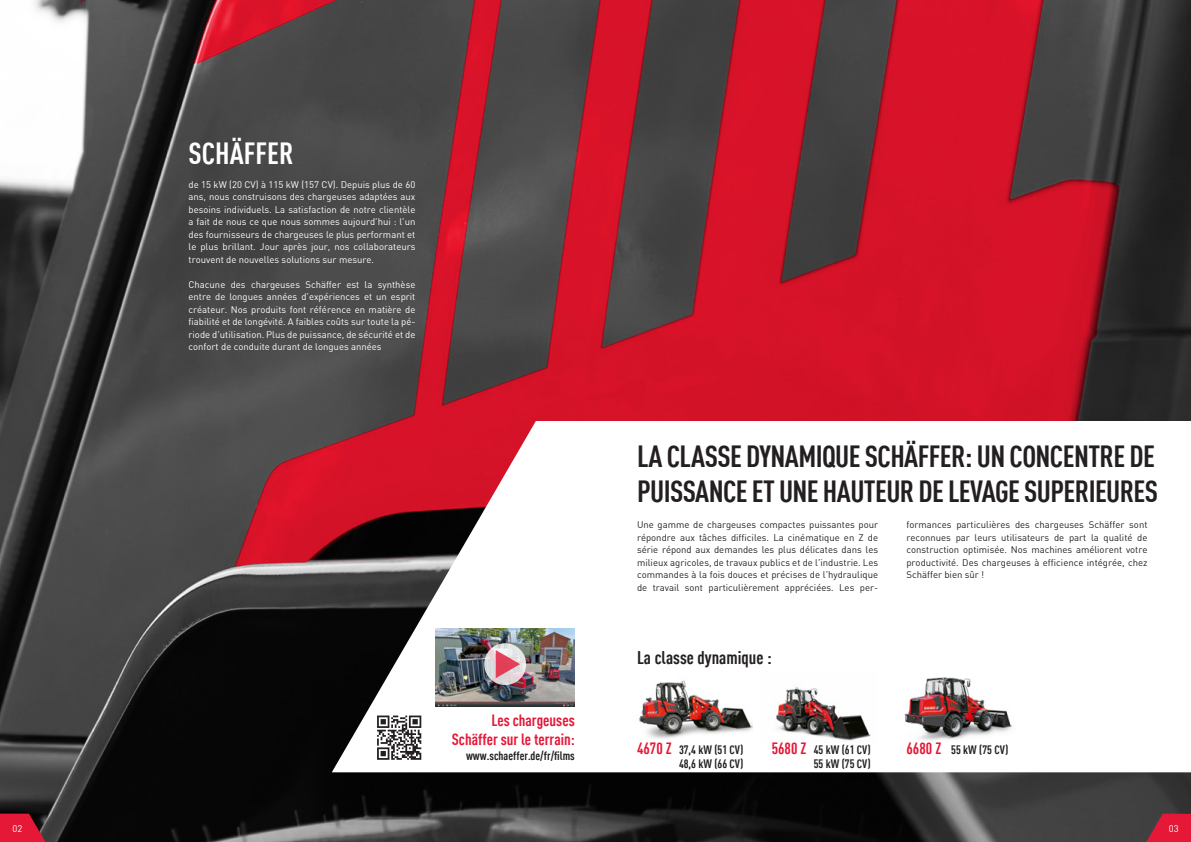
<style>
.page{position:relative;width:1191px;height:842px;background:#fff}
.page>*{position:absolute;margin:0;border:0;box-sizing:border-box;transform-origin:0 0}
.t1{font:700 condensed 30px/34.5px "DIN Offc Pro";letter-spacing:-.02em;color:#231f20}
.t2{font:700 condensed 30px "DIN Offc Pro";color:#fff}
.t3{font:700 condensed 18px "DIN Offc Pro";color:#231f20}
.t4{font:700 condensed 16px/19.2px "DIN Offc Pro";color:#e51837;text-align:right}
.t5{font:700 condensed 12px "DIN Offc Pro";color:#231f20}
.t6{font:9.5px/12.5px "DIN Offc Pro";color:#fff;text-align:justify}
.t7{font:9.5px/12.5px "DIN Offc Pro";color:#231f20;text-align:justify}
.s1{font-size:16px;color:#e51837}
</style>
<div class="page">
<img style="left:0;top:0;width:1191px;height:842px">
<svg style="left:1146px;top:814px;width:45px;height:28px"></svg>
<svg style="left:0;top:814px;width:45px;height:28px"></svg>
<svg style="left:332px;top:421px;width:859px;height:351px"></svg>
<img style="left:904px;top:673px;width:111px;height:70px">
<img style="left:634px;top:664px;width:118px;height:78px">
<img style="left:761px;top:670px;width:115px;height:75px">
<svg style="left:375px;top:714px;width:48px;height:47px"></svg>
<svg style="left:377px;top:715px;width:44px;height:45px"></svg>
<img style="left:435px;top:628px;width:140px;height:78px">
<svg style="left:484px;top:643px;width:42px;height:42px"></svg>
<svg style="left:496px;top:650px;width:24px;height:28px"></svg>
<h1 class="t2" style="left:189px;top:131px;width:106px">SCHÄFFER</h1>
<p class="t6" style="left:189px;top:177px;width:228px">de 15 kW (20 CV) à 115 kW (157 CV). Depuis plus de 60 ans, nous construisons des chargeuses adaptées aux besoins individuels. La satisfaction de notre clientèle a fait de nous ce que nous sommes aujourd’hui : l’un des fournisseurs de chargeuses le plus performant et le plus brillant. Jour après jour, nos collaborateurs trouvent de nouvelles solutions sur mesure.</p>
<p class="t6" style="left:189px;top:277px;width:228px">Chacune des chargeuses Schäffer est la synthèse entre de longues années d’expériences et un esprit créateur. Nos produits font référence en matière de fiabilité et de longévité. A faibles coûts sur toute la pé&shy;riode d’utilisation. Plus de puissance, de sécurité et de confort de conduite durant de longues années</p>
<h3 class="t4" style="left:452px;top:710px;width:124px">Les chargeuses<br>Schäffer sur le terrain:</h3>
<p class="t5" style="left:466px;top:747px;width:110px">www.schaeffer.de/fr/films</p>
<h1 class="t1" style="left:637px;top:437px;width:522px">LA CLASSE DYNAMIQUE SCHÄFFER: UN CONCENTRE DE<br>PUISSANCE ET UNE HAUTEUR DE LEVAGE SUPERIEURES</h1>
<p class="t7" style="left:637px;top:518px;width:242px">Une gamme de chargeuses compactes puissantes pour répondre aux tâches difficiles. La cinématique en Z de série répond aux demandes les plus délicates dans les milieux agricoles, de travaux publics et de l’industrie. Les commandes à la fois douces et précises de l’hydraulique de travail sont particulièrement appréciées. Les per-</p>
<p class="t7" style="left:906px;top:518px;width:242px">formances particulières des chargeuses Schäffer sont reconnues par leurs utilisateurs de part la qualité de construction optimisée. Nos machines améliorent votre productivité. Des chargeuses à efficience intégrée, chez Schäffer bien sûr !</p>
<h2 class="t3" style="left:637px;top:644px;width:136px">La classe dynamique :</h2>
<p class="t5" style="left:637px;top:741px;width:108px"><span class="s1">4670 Z</span> 37,4 kW (51 CV)</p>
<p class="t5" style="left:771px;top:741px;width:100px"><span class="s1">5680 Z</span> 45 kW (61 CV)</p>
<p class="t5" style="left:906px;top:741px;width:103px"><span class="s1">6680 Z</span> 55 kW (75 CV)</p>
<p class="t5" style="left:679px;top:755px;width:66px">48,6 kW (66 CV)</p>
<p class="t5" style="left:813px;top:755px;width:58px">55 kW (75 CV)</p>
<p class="t6" style="left:13px;top:822px;width:11px">02</p>
<p class="t6" style="left:1168px;top:822px;width:11px">03</p>
</div>
